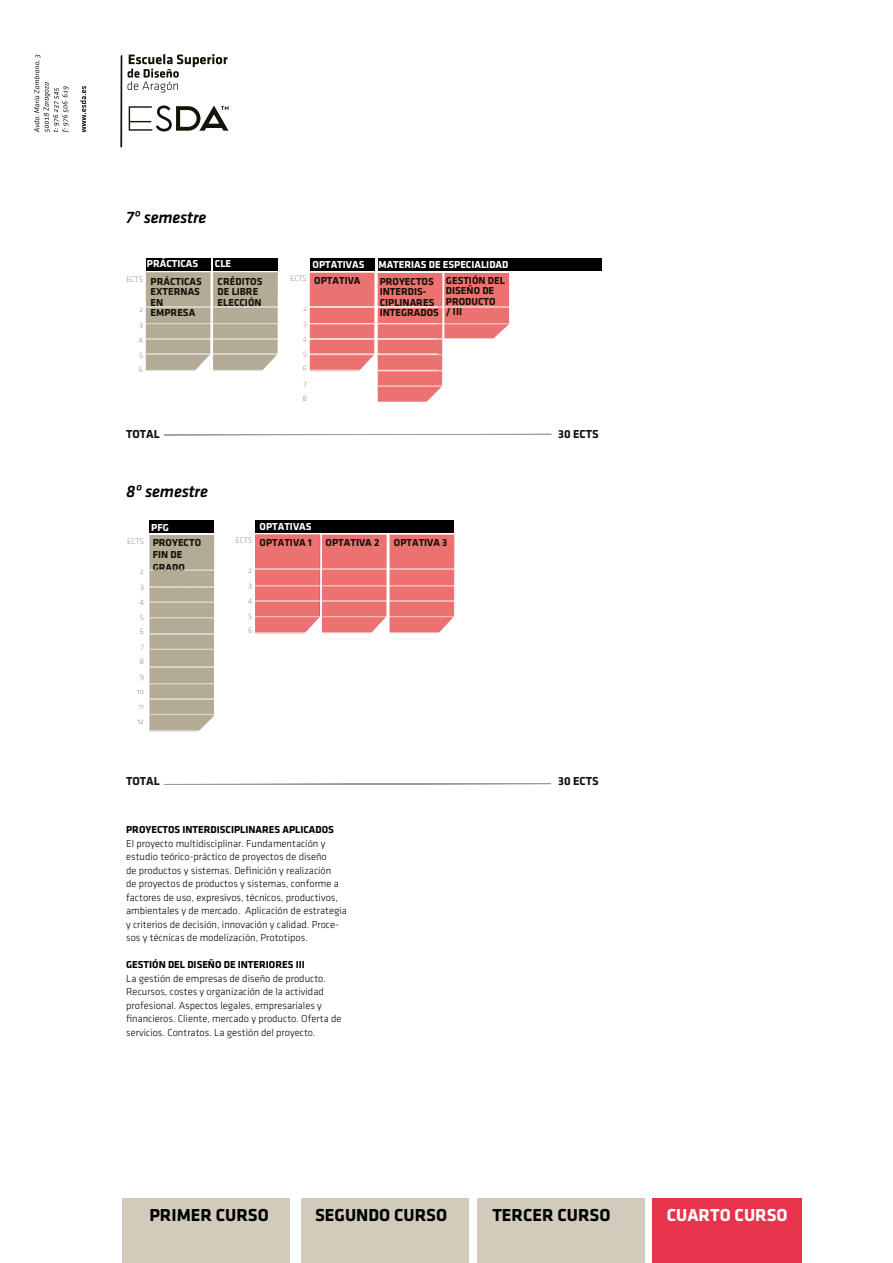
<style>
.page{position:relative;width:893px;height:1263px;background:#fff}
.page>*{position:absolute;margin:0;border:0;box-sizing:border-box;transform-origin:0 0}
.t1{font:700 18px "Klavika";color:#000}
.t2{font:700 18px "Klavika";color:#fff}
.t3{font:italic 500 17.25px "Klavika";letter-spacing:-.01em;color:#000}
.t4{font:700 12px "Klavika";color:#15120a}
.t5{font:10.5px/13.5px "Klavika Light OSF";color:#000}
.t6{font:700 10.5px/10.5px "Klavika";color:#151208}
.t7{font:700 10.5px "Klavika";color:#000}
.t8{font:700 10.5px "Klavika";color:#fff}
.t9{font:8.25px/15px "Klavika Light OSF";letter-spacing:-.025em;color:#9e957c;text-align:justify}
</style>
<div class="page">
<svg style="left:164px;top:783px;width:387px;height:2px"></svg>
<svg style="left:164px;top:434px;width:387px;height:1px"></svg>
<div style="left:146px;top:258px;width:64px;height:12px;background:#000"></div>
<div style="left:213px;top:258px;width:65px;height:12px;background:#000"></div>
<div style="left:310px;top:258px;width:64px;height:12px;background:#000"></div>
<div style="left:378px;top:259px;width:223px;height:12px;background:#000"></div>
<svg style="left:146px;top:272px;width:364px;height:130px"></svg>
<div style="left:149px;top:521px;width:65px;height:12px;background:#000"></div>
<svg style="left:149px;top:535px;width:66px;height:196px;background:#b8b09c"></svg>
<div style="left:255px;top:520px;width:199px;height:12px;background:#000"></div>
<svg style="left:255px;top:535px;width:200px;height:98px;background:#ed7c7b"></svg>
<div style="left:122px;top:1199px;width:168px;height:64px;background:#d1cbbb"></div>
<div style="left:301px;top:1199px;width:168px;height:64px;background:#d1cbbb"></div>
<div style="left:477px;top:1199px;width:168px;height:64px;background:#d1cbbb"></div>
<div style="left:652px;top:1198px;width:150px;height:65px;background:#e5344c"></div>
<svg style="left:80px;top:86px;width:6px;height:46px"></svg>
<svg style="left:34px;top:55px;width:35px;height:77px"></svg>
<svg style="left:120px;top:54px;width:109px;height:94px"></svg>
<h2 class="t3" style="left:126px;top:208px;width:82px">7º semestre</h2>
<p class="t8" style="left:147px;top:258px;width:53px">PRÁCTICAS</p>
<p class="t8" style="left:215px;top:258px;width:18px">CLE</p>
<p class="t9" style="left:126px;top:272px;width:18px">ECTS</p>
<p class="t9" style="left:139px;top:302px;width:6px">2<br>3<br>4<br>5<br>6</p>
<p class="t6" style="left:151px;top:276px;width:53px">PRÁCTICAS<br>EXTERNAS<br>EN<br>EMPRESA</p>
<p class="t6" style="left:218px;top:276px;width:46px">CRÉDITOS<br>DE LIBRE<br>ELECCIÓN</p>
<p class="t8" style="left:313px;top:259px;width:53px">OPTATIVAS</p>
<p class="t8" style="left:378px;top:259px;width:132px">MATERIAS DE ESPECIALIDAD</p>
<p class="t6" style="left:380px;top:276px;width:61px">PROYECTOS<br>INTERDIS-<br>CIPLINARES<br>INTEGRADOS</p>
<p class="t6" style="left:314px;top:275px;width:48px">OPTATIVA</p>
<p class="t6" style="left:446px;top:275px;width:60px">GESTIÓN DEL<br>DISEÑO DE<br>PRODUCTO<br>/ III</p>
<p class="t9" style="left:290px;top:271px;width:18px">ECTS</p>
<p class="t9" style="left:302px;top:301px;width:6px">2<br>3<br>4<br>5<br>6<br>7<br>8</p>
<p class="t4" style="left:126px;top:427px;width:35px">TOTAL</p>
<p class="t4" style="left:558px;top:427px;width:42px">30 ECTS</p>
<h2 class="t3" style="left:126px;top:482px;width:83px">8º semestre</h2>
<p class="t8" style="left:151px;top:522px;width:19px">PFG</p>
<p class="t8" style="left:260px;top:520px;width:53px">OPTATIVAS</p>
<p class="t9" style="left:127px;top:534px;width:18px">ECTS</p>
<p class="t9" style="left:137px;top:564px;width:9px;text-align:center">2<br>3<br>4<br>5<br>6<br>7<br>8<br>9<br>10<br>11<br>12</p>
<p class="t6" style="left:153px;top:536px;width:50px;line-height:12.6px">PROYECTO<br>FIN DE<br>GRADO</p>
<p class="t9" style="left:236px;top:533px;width:18px">ECTS</p>
<p class="t9" style="left:248px;top:563px;width:6px">2<br>3<br>4<br>5<br>6</p>
<p class="t6" style="left:260px;top:537px;width:54px">OPTATIVA 1</p>
<p class="t6" style="left:326px;top:537px;width:55px">OPTATIVA 2</p>
<p class="t6" style="left:394px;top:537px;width:55px">OPTATIVA 3</p>
<p class="t4" style="left:126px;top:775px;width:35px">TOTAL</p>
<p class="t4" style="left:558px;top:775px;width:42px">30 ECTS</p>
<p class="t7" style="left:126px;top:824px;width:209px">PROYECTOS INTERDISCIPLINARES APLICADOS</p>
<p class="t5" style="left:126px;top:836px;width:222px">El proyecto multidisciplinar. Fundamentación y estudio teórico-práctico de proyectos de diseño<br>de productos y sistemas. Definición y realización<br>de proyectos de productos y sistemas, conforme a factores de uso, expresivos, técnicos, productivos, ambientales y de mercado. Aplicación de estrategia y criterios de decisión, innovación y calidad. Proce&shy;sos y técnicas de modelización, Prototipos.</p>
<p class="t7" style="left:126px;top:959px;width:180px">GESTIÓN DEL DISEÑO DE INTERIORES III</p>
<p class="t5" style="left:126px;top:971px;width:217px">La gestión de empresas de diseño de producto.<br>Recursos, costes y organización de la actividad profesional. Aspectos legales, empresariales y financieros. Cliente, mercado y producto. Oferta de servicios. Contratos. La gestión del proyecto.</p>
<h1 class="t1" style="left:149px;top:1205px;width:121px">PRIMER CURSO</h1>
<h1 class="t1" style="left:315px;top:1205px;width:133px">SEGUNDO CURSO</h1>
<h1 class="t1" style="left:492px;top:1205px;width:120px">TERCER CURSO</h1>
<h1 class="t2" style="left:667px;top:1205px;width:122px">CUARTO CURSO</h1>
</div>
